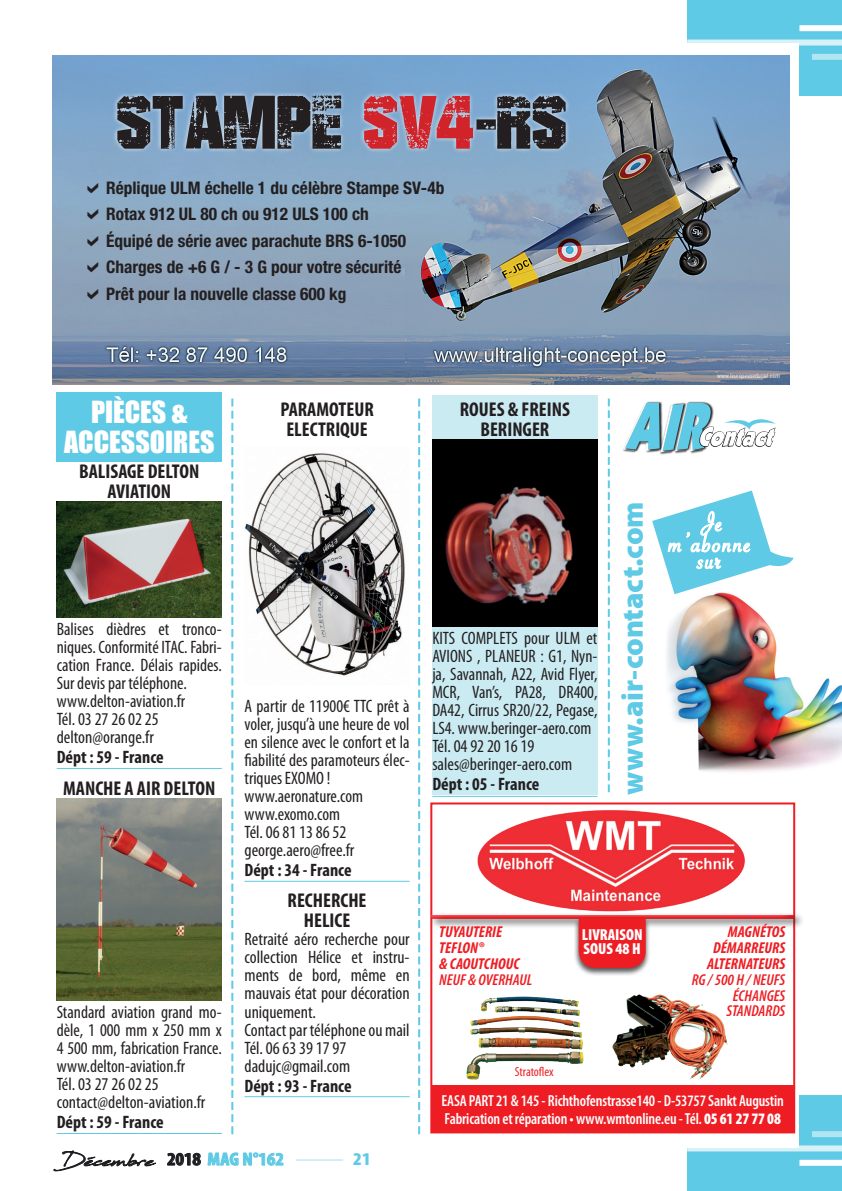
<style>
.page{position:relative;width:842px;height:1191px;background:#fff}
.page>*{position:absolute;margin:0;border:0;box-sizing:border-box;transform-origin:0 0}
.t1{font:102.6px "BADGRUNGE";color:#231f20}
.t2{font:900 30.2px "Myriad Pro";color:#5fcae5}
.t3{font:28px/30px "Impact";color:#fff;text-align:center}
.t4{font:700 condensed 20px/20px "Myriad Pro";color:#231f20;text-align:center}
.t5{font:condensed 18px/18px "Myriad Pro";color:#231f20}
.t6{font:700 condensed 18px "Myriad Pro";color:#231f20}
.t7{font:italic 200 18px "Avant Garde";color:#5fcae5;scale:1.1 1}
.t8{font:700 condensed 17.4px/26.4px "Helvetica Neue";color:#231f20}
.t9{font:600 condensed 16px/18px "Myriad Pro";letter-spacing:-.01em;color:#fff}
.t10{font:900 condensed 16px/14px "Myriad Pro";color:#fff}
.t11{font:italic 700 condensed 15.8px/15.8px "Myriad Pro";color:#ee1d23}
.t12{font:italic 600 condensed 15.8px/15.8px "Myriad Pro";color:#ee1d23;text-align:right}
.t13{font:condensed 13.2px "Myriad Pro";letter-spacing:-.005em;color:#ee1d23}
.t14{font:condensed 5.8px "Swiss 721 BT";color:#fff}
.s1{color:#d1232a}
.s2{font-family:"Impacted 20";font-size:74.6px}
.s3{font-family:"Javacom";font-weight:400;font-style:normal;color:#1a1c21}
.s4{font-family:"Myriad Pro";font-weight:700;font-style:normal;font-stretch:condensed;color:#1a1c21}
.s5{font-family:"Myriad Pro";font-weight:700;font-style:normal;font-stretch:condensed}
.s6{font-family:"Myriad Pro";font-weight:900;font-style:normal;font-stretch:condensed}
.s7{font-weight:900}
</style>
<div class="page">
<div style="left:799px;top:1095px;width:43px;height:96px;background:#5fcae5"></div>
<div style="left:687px;top:1148px;width:155px;height:43px;background:#5fcae5"></div>
<div style="left:799px;top:1159px;width:43px;height:6px;background:#fff"></div>
<svg style="left:687px;top:1145px;width:155px;height:6px"></svg>
<div style="left:812px;top:1131px;width:30px;height:6px;background:#b0e5f2"></div>
<div style="left:799px;top:0;width:43px;height:95px;background:#5fcae5"></div>
<div style="left:687px;top:0;width:155px;height:43px;background:#5fcae5"></div>
<div style="left:799px;top:25px;width:43px;height:6px;background:#fff"></div>
<svg style="left:687px;top:40px;width:155px;height:6px"></svg>
<div style="left:812px;top:54px;width:30px;height:6px;background:#b0e5f2"></div>
<svg style="left:53px;top:1150px;width:103px;height:21px"></svg>
<svg style="left:167px;top:1152px;width:34px;height:14px"></svg>
<svg style="left:207px;top:1152px;width:77px;height:14px"></svg>
<div style="left:57px;top:392px;width:165px;height:69px;background:#5fcae5"></div>
<hr style="left:57px;top:768px;width:165px;height:1px;background:#5fcae5">
<hr style="left:57px;top:1133px;width:165px;height:1px;background:#5fcae5">
<img style="left:57px;top:502px;width:165px;height:115px">
<img style="left:57px;top:798px;width:165px;height:202px">
<hr style="left:244px;top:880px;width:166px;height:1px;background:#5fcae5">
<hr style="left:244px;top:1096px;width:166px;height:1px;background:#5fcae5">
<img style="left:244px;top:453px;width:161px;height:223px">
<div style="left:432px;top:395px;width:165px;height:45px;background:#cbebf3"></div>
<div style="left:432px;top:626px;width:165px;height:112px;background:#cbebf3"></div>
<div style="left:432px;top:734px;width:165px;height:22px;background:#cbebf3"></div>
<div style="left:432px;top:752px;width:165px;height:22px;background:#cbebf3"></div>
<div style="left:432px;top:771px;width:165px;height:23px;background:#cbebf3"></div>
<hr style="left:432px;top:796px;width:165px;height:1px;background:#5fcae5">
<img style="left:432px;top:439px;width:165px;height:187px">
<img style="left:52px;top:55px;width:737px;height:329px">
<div style="left:112px;top:90px;width:459px;height:63px;background:#fff;opacity:.75"></div>
<img style="left:667px;top:594px;width:175px;height:178px">
<img style="left:629px;top:452px;width:25px;height:1px">
<img style="left:646px;top:401px;width:16px;height:2px">
<img style="left:660px;top:452px;width:21px;height:3px">
<img style="left:676px;top:401px;width:33px;height:52px">
<svg style="left:623px;top:403px;width:153px;height:49px"></svg>
<svg style="left:652px;top:490px;width:142px;height:104px"></svg>
<div style="left:430px;top:802px;width:365px;height:331px;background:#fff;border:2px solid #ee1d23"></div>
<img style="left:466px;top:996px;width:118px;height:84px">
<img style="left:477px;top:810px;width:268px;height:102px">
<div style="left:431px;top:1085px;width:363px;height:47px;background:#ee1d23"></div>
<div style="left:429px;top:912px;width:375px;height:17px;background:#231f20;opacity:.75"></div>
<div style="left:431px;top:913px;width:364px;height:8px;background:#231f20;opacity:.75"></div>
<img style="left:612px;top:994px;width:116px;height:86px">
<div style="left:574px;top:917px;width:77px;height:60px;background:#231f20;opacity:.75"></div>
<svg style="left:579px;top:918px;width:67px;height:50px;background:#ea2127"></svg>
<svg style="left:231px;top:398px;width:2px;height:736px"></svg>
<svg style="left:418px;top:398px;width:2px;height:736px"></svg>
<svg style="left:608px;top:398px;width:2px;height:394px"></svg>
<svg style="left:88px;top:183px;width:11px;height:10px"></svg>
<svg style="left:88px;top:209px;width:11px;height:11px"></svg>
<svg style="left:88px;top:236px;width:11px;height:10px"></svg>
<svg style="left:88px;top:262px;width:11px;height:11px"></svg>
<svg style="left:88px;top:289px;width:11px;height:10px"></svg>
<h1 class="t1" style="left:117px;top:53px;width:452px">Stampe <span class="s1">SV4</span><span class="s2">-</span>RS</h1>
<p class="t8" style="left:106px;top:174px;width:340px">Réplique ULM échelle 1 du célèbre Stampe SV-4b Rotax 912 UL 80 ch ou 912 ULS 100 ch<br>Équipé de série avec parachute BRS 6-1050<br>Charges de +6 G / - 3 G pour votre sécurité<br>Prêt pour la nouvelle classe 600 kg</p>
<h3 class="t3" style="left:64px;top:396px;width:152px">PIÈCES &amp;<br>ACCESSOIRES</h3>
<p class="t4" style="left:79px;top:461px;width:122px">BALISAGE DELTON<br>AVIATION</p>
<p class="t4" style="left:280px;top:398px;width:95px;text-align:left">PARAMOTEUR<br>ELECTRIQUE</p>
<p class="t4" style="left:460px;top:398px;width:112px">ROUES &amp; FREINS<br>BERINGER</p>
<p class="t14" style="left:717px;top:372px;width:64px">www.leuropevueduciel.com</p>
<p class="t5" style="left:57px;top:620px;width:167px">Balises dièdres et tronco&shy;niques. Conformité ITAC. Fabri&shy;cation France. Délais rapides.<br>Sur devis par téléphone. www.delton-aviation.fr<br>Tél. 03 27 26 02 25 delton@orange.fr</p>
<p class="t6" style="left:57px;top:746px;width:109px">Dépt : 59 - France</p>
<p class="t4" style="left:63px;top:777px;width:154px">MANCHE A AIR DELTON</p>
<p class="t5" style="left:57px;top:1003px;width:167px">Standard aviation grand mo&shy;dèle, 1 000 mm x 250 mm x<br>4 500 mm, fabrication France. www.delton-aviation.fr<br>Tél. 03 27 26 02 25 contact@delton-aviation.fr</p>
<p class="t6" style="left:57px;top:1111px;width:109px">Dépt : 59 - France</p>
<p class="t5" style="left:244px;top:697px;width:167px">A partir de 11900€ TTC prêt à voler, jusqu’à une heure de vol en silence avec le confort et la fiabilité des paramoteurs élec&shy;triques EXOMO ! www.aeronature.com www.exomo.com<br>Tél. 06 81 13 86 52 george.aero@free.fr</p>
<p class="t6" style="left:244px;top:859px;width:109px">Dépt : 34 - France</p>
<p class="t4" style="left:288px;top:890px;width:80px">RECHERCHE<br>HELICE</p>
<p class="t5" style="left:244px;top:930px;width:167px">Retraité aéro recherche pour collection Hélice et instru&shy;ments de bord, même en mauvais état pour décoration uniquement.<br>Contact par téléphone ou mail<br>Tél. 06 63 39 17 97 dadujc@gmail.com</p>
<p class="t6" style="left:244px;top:1074px;width:109px">Dépt : 93 - France</p>
<p class="t7" style="left:57px;top:1148px;width:287px"><span class="s3">Décembre</span> <span class="s4">2018</span> <span class="s5">MAG N°162</span> --------- <span class="s6">21</span></p>
<p class="t5" style="left:432px;top:629px;width:167px">KITS COMPLETS pour ULM et<br>AVIONS , PLANEUR : G1, Nyn&shy;ja, Savannah, A22, Avid Flyer,<br>MCR, Van’s, PA28, DR400,<br>DA42, Cirrus SR20/22, Pegase,<br>LS4. www.beringer-aero.com<br>Tél. 04 92 20 16 19 sales@beringer-aero.com</p>
<p class="t6" style="left:432px;top:773px;width:109px">Dépt : 05 - France</p>
<h2 class="t2" style="left:615px;top:795px;width:295px;rotate:-90deg">www.air-contact.com</h2>
<p class="t11" style="left:439px;top:923px;width:82px">TUYAUTERIE<br>TEFLON®<br>&amp; CAOUTCHOUC</p>
<p class="t12" style="left:439px;top:972px;width:94px">NEUF &amp; OVERHAUL</p>
<p class="t10" style="left:582px;top:927px;width:62px">LIVRAISON<br>SOUS 48 H</p>
<p class="t13" style="left:515px;top:1063px;width:40px">Stratoflex</p>
<p class="t11" style="left:707px;top:923px;width:80px;text-align:right">MAGNÉTOS<br>DÉMARREURS<br>ALTERNATEURS</p>
<p class="t12" style="left:692px;top:972px;width:95px">RG / 500 H / NEUFS<br>ÉCHANGES<br>STANDARDS</p>
<p class="t9" style="left:442px;top:1091px;width:344px">EASA PART 21 &amp; 145 - Richthofenstrasse140 - D-53757 Sankt Augustin<br>Fabrication et réparation • www.wmtonline.eu - Tél. <span class="s7">05 61 27 77 08</span></p>
</div>
